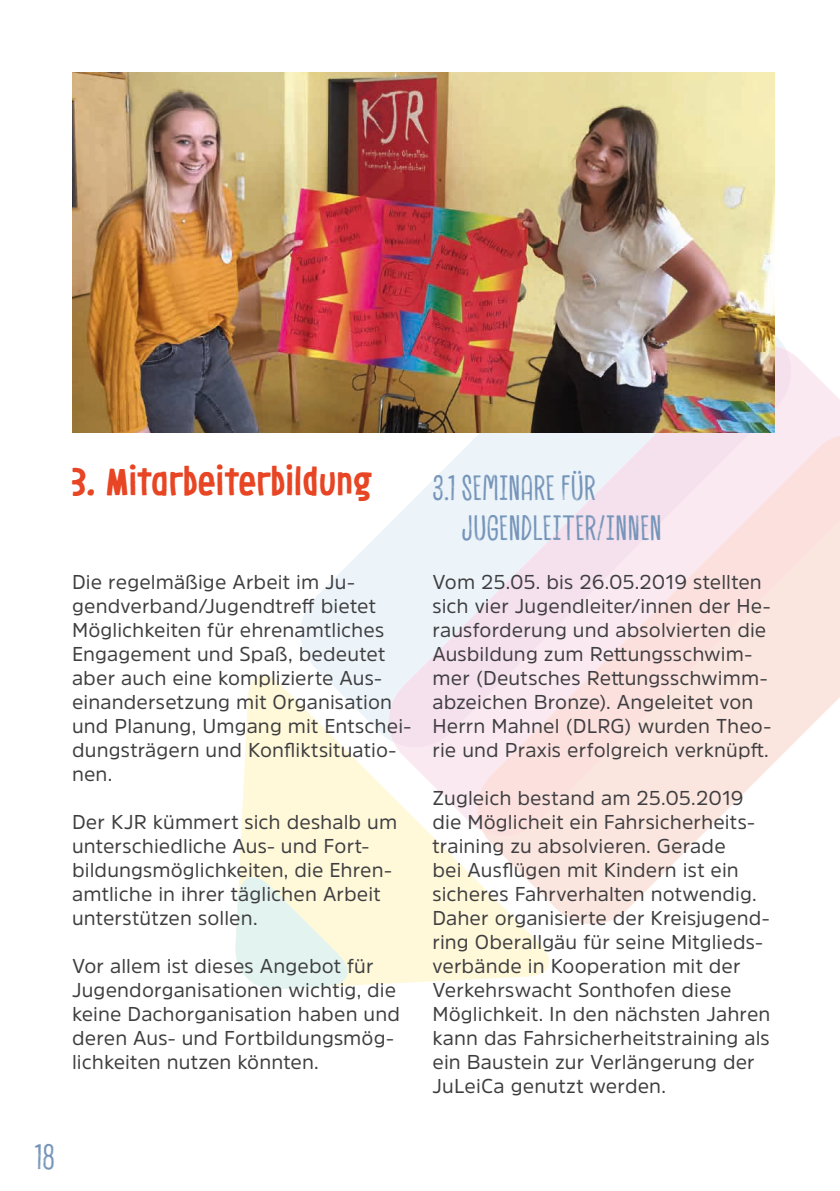
<style>
.page{position:relative;width:840px;height:1191px;background:#fff}
.page>*{position:absolute;margin:0;border:0;box-sizing:border-box;transform-origin:0 0}
.t1{font:36px "Le Osler Rough";letter-spacing:.015em;color:#e74523}
.t2{font:34px/40px "Canvas Inline";letter-spacing:-.005em;color:#7695b9}
.t3{font:20px/24px "Amsi Pro";letter-spacing:.005em;color:#3e3e40}
</style>
<div class="page">
<svg style="left:295px;top:300px;width:484px;height:368px"></svg>
<svg style="left:556px;top:429px;width:283px;height:495px"></svg>
<svg style="left:239px;top:668px;width:317px;height:317px;fill:#fff8d9"></svg>
<svg style="left:235px;top:870px;width:119px;height:119px"></svg>
<svg style="left:385px;top:341px;width:409px;height:410px;fill:#ecf4fa"></svg>
<svg style="left:473px;top:430px;width:366px;height:409px"></svg>
<img style="left:72px;top:72px;width:702px;height:360px">
<h1 class="t1" style="left:72px;top:462px;width:302px">3. Mitarbeiterbildung</h1>
<p class="t3" style="left:72px;top:570px;width:340px">Die regelmäßige Arbeit im Ju&shy;gendverband/Jugendtreff bietet<br>Möglichkeiten für ehrenamtliches<br>Engagement und Spaß, bedeutet aber auch eine komplizierte Aus&shy;einandersetzung mit Organisation und Planung, Umgang mit Entschei&shy;dungsträgern und Konfliktsituatio&shy;nen.</p>
<p class="t3" style="left:72px;top:810px;width:326px">Der KJR kümmert sich deshalb um unterschiedliche Aus- und Fort&shy;bildungsmöglichkeiten, die Ehren&shy;amtliche in ihrer täglichen Arbeit unterstützen sollen.</p>
<p class="t3" style="left:72px;top:954px;width:329px">Vor allem ist dieses Angebot für<br>Jugendorganisationen wichtig, die keine Dachorganisation haben und deren Aus- und Fortbildungsmög&shy;lichkeiten nutzen könnten.</p>
<h2 class="t2" style="left:35px;top:1135px;width:22px">18</h2>
<h2 class="t2" style="left:461px;top:468px;width:201px;text-indent:-29px">3.1 SEMINARE FÜR<br>JUGENDLEITER/INNEN</h2>
<p class="t3" style="left:432px;top:569px;width:340px">Vom 25.05. bis 26.05.2019 stellten sich vier Jugendleiter/innen der He&shy;rausforderung und absolvierten die Ausbildung zum Rettungsschwim&shy;mer (Deutsches Rettungsschwimm&shy;abzeichen Bronze). Angeleitet von Herrn Mahnel (DLRG) wurden Theo&shy;rie und Praxis erfolgreich verknüpft.</p>
<p class="t3" style="left:432px;top:785px;width:339px">Zugleich bestand am 25.05.2019 die Möglicheit ein Fahrsicherheits&shy;training zu absolvieren. Gerade<br>bei Ausflügen mit Kindern ist ein sicheres Fahrverhalten notwendig.<br>Daher organisierte der Kreisjugend&shy;ring Oberallgäu für seine Mitglieds&shy;verbände in Kooperation mit der Verkehrswacht Sonthofen diese Möglichkeit. In den nächsten Jahren kann das Fahrsicherheitstraining als ein Baustein zur Verlängerung der JuLeiCa genutzt werden.</p>
</div>
